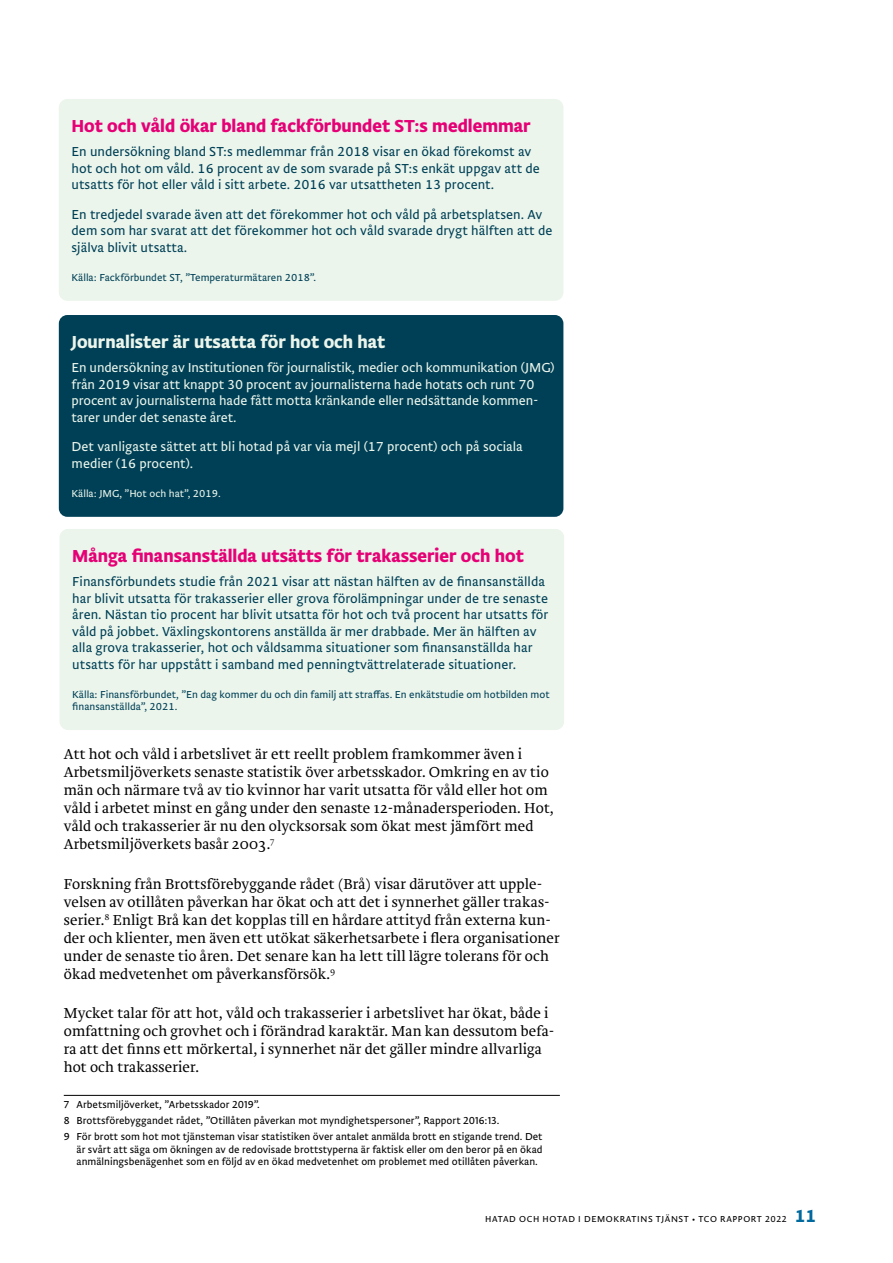
<style>
.page{position:relative;width:893px;height:1263px;background:#fff}
.page>*{position:absolute;margin:0;border:0;box-sizing:border-box;transform-origin:0 0}
.Faktarubrik_cerise_i{font:700 18px "Brioni Sans Std";color:#e60076}
.Faktarubrik_cerise_i-2{font:700 18px "Brioni Sans Std";color:#ebf5ec}
.Brödtext{font:300 15px/18px "Brioni Std";letter-spacing:.01em;color:#000}
.Bröd_faktaruta_bakgr{font:300 13.5px/16.5px "Brioni Sanst Std";color:#004056}
.Bröd_faktaruta_bakgr-2{font:300 13.5px/16.5px "Brioni Sanst Std";letter-spacing:-.01em;color:#ebf5ec}
.Fotnot_1_siffra{font:300 10.5px/12.6px "Brioni Sanst Std";color:#000;text-align:justify}
.Källa_i_faktaruta_ka{font:300 10.5px/12px "Brioni Sanst Std";color:#004056}
.Källa_i_faktaruta_ka-2{font:300 10.5px "Brioni Sanst Std";color:#ebf5ec}
.t1{font:300 9px "Brioni Sanst Std";letter-spacing:.065em;color:#000}
.s1{font-family:"Brioni Sans Std";font-weight:700;font-size:18px;color:#00699e}
</style>
<div class="page">
<hr style="left:64px;top:1095px;width:496px;height:1px;background:#000">
<div style="left:59px;top:99px;width:504px;height:202px;background:#ebf5ec;border-radius:9px"></div>
<div style="left:59px;top:315px;width:504px;height:202px;background:#004056;border-radius:9px"></div>
<div style="left:60px;top:529px;width:504px;height:201px;background:#ebf5ec;border-radius:9px"></div>
<p class="Faktarubrik_cerise_i" style="left:72px;top:112px;width:461px">Hot och våld ökar bland fackförbundet ST:s medlemmar</p>
<p class="Bröd_faktaruta_bakgr" style="left:72px;top:143px;width:470px">En undersökning bland ST:s medlemmar från 2018 visar en ökad förekomst av hot och hot om våld. 16 procent av de som svarade på ST:s enkät uppgav att de utsatts för hot eller våld i sitt arbete. 2016 var utsattheten 13 procent.</p>
<p class="Bröd_faktaruta_bakgr" style="left:72px;top:205px;width:482px">En tredjedel svarade även att det förekommer hot och våld på arbetsplatsen. Av dem som har svarat att det förekommer hot och våld svarade drygt hälften att de själva blivit utsatta.</p>
<p class="Källa_i_faktaruta_ka" style="left:72px;top:271px;width:245px">Källa: Fackförbundet ST, ”Temperaturmätaren 2018”.</p>
<p class="Faktarubrik_cerise_i-2" style="left:72px;top:328px;width:315px">Journalister är utsatta för hot och hat</p>
<p class="Bröd_faktaruta_bakgr-2" style="left:72px;top:359px;width:485px">En undersökning av Institutionen för journalistik, medier och kommunikation (JMG) från 2019 visar att knappt 30 procent av journalisterna hade hotats och runt 70 procent av journalisterna hade fått motta kränkande eller nedsättande kommen&shy;tarer under det senaste året.</p>
<p class="Bröd_faktaruta_bakgr-2" style="left:72px;top:438px;width:453px">Det vanligaste sättet att bli hotad på var via mejl (17 procent) och på sociala medier (16 procent).</p>
<p class="Källa_i_faktaruta_ka-2" style="left:72px;top:486px;width:149px">Källa: JMG, ”Hot och hat”, 2019.</p>
<p class="Faktarubrik_cerise_i" style="left:72px;top:542px;width:453px">Många finansanställda utsätts för trakasserier och hot</p>
<p class="Bröd_faktaruta_bakgr" style="left:72px;top:573px;width:478px">Finansförbundets studie från 2021 visar att nästan hälften av de finansanställda har blivit utsatta för trakasserier eller grova förolämpningar under de tre senaste åren. Nästan tio procent har blivit utsatta för hot och två procent har utsatts för våld på jobbet. Växlingskontorens anställda är mer drabbade. Mer än hälften av alla grova trakasserier, hot och våldsamma situationer som finansanställda har utsatts för har uppstått i samband med penningtvättrelaterade situationer.</p>
<p class="Källa_i_faktaruta_ka" style="left:72px;top:688px;width:479px">Källa: Finansförbundet, ”En dag kommer du och din familj att straffas. En enkätstudie om hotbilden mot finansanställda”, 2021.</p>
<p class="Brödtext" style="left:64px;top:746px;width:492px">Att hot och våld i arbetslivet är ett reellt problem framkommer även i Arbetsmiljöverkets senaste statistik över arbetsskador. Omkring en av tio män och närmare två av tio kvinnor har varit utsatta för våld eller hot om våld i arbetet minst en gång under den senaste 12-månadersperioden. Hot, våld och trakasserier är nu den olycksorsak som ökat mest jämfört med Arbetsmiljöverkets basår 2003.<sup>7</sup></p>
<p class="Brödtext" style="left:64px;top:875px;width:497px">Forskning från Brottsförebyggande rådet (Brå) visar därutöver att upple&shy;velsen av otillåten påverkan har ökat och att det i synnerhet gäller trakas&shy;serier.<sup>8</sup> Enligt Brå kan det kopplas till en hårdare attityd från externa kun&shy;der och klienter, men även ett utökat säkerhetsarbete i flera organisationer under de senaste tio åren. Det senare kan ha lett till lägre tolerans för och ökad medvetenhet om påverkansförsök.<sup>9</sup></p>
<p class="Brödtext" style="left:64px;top:1004px;width:492px">Mycket talar för att hot, våld och trakasserier i arbetslivet har ökat, både i omfattning och grovhet och i förändrad karaktär. Man kan dessutom befa&shy;ra att det finns ett mörkertal, i synnerhet när det gäller mindre allvarliga hot och trakasserier.</p>
<p class="Fotnot_1_siffra" style="left:64px;top:1098px;width:196px">7 Arbetsmiljöverket, ”Arbetsskador 2019”.</p>
<p class="Fotnot_1_siffra" style="left:64px;top:1114px;width:436px">8 Brottsförebyggandet rådet, ”Otillåten påverkan mot myndighetspersoner”, Rapport 2016:13.</p>
<p class="Fotnot_1_siffra" style="left:77px;top:1130px;width:468px;text-indent:-13px">9 För brott som hot mot tjänsteman visar statistiken över antalet anmälda brott en stigande trend. Det är svårt att säga om ökningen av de redovisade brottstyperna är faktisk eller om den beror på en ökad anmälningsbenägenhet som en följd av en ökad medvetenhet om problemet med otillåten påverkan.</p>
<p class="t1" style="left:485px;top:1213px;width:333px">HATAD OCH HOTAD I DEMOKRATINS TJÄNST • TCO RAPPORT 2022 <span class="s1">11</span></p>
</div>
